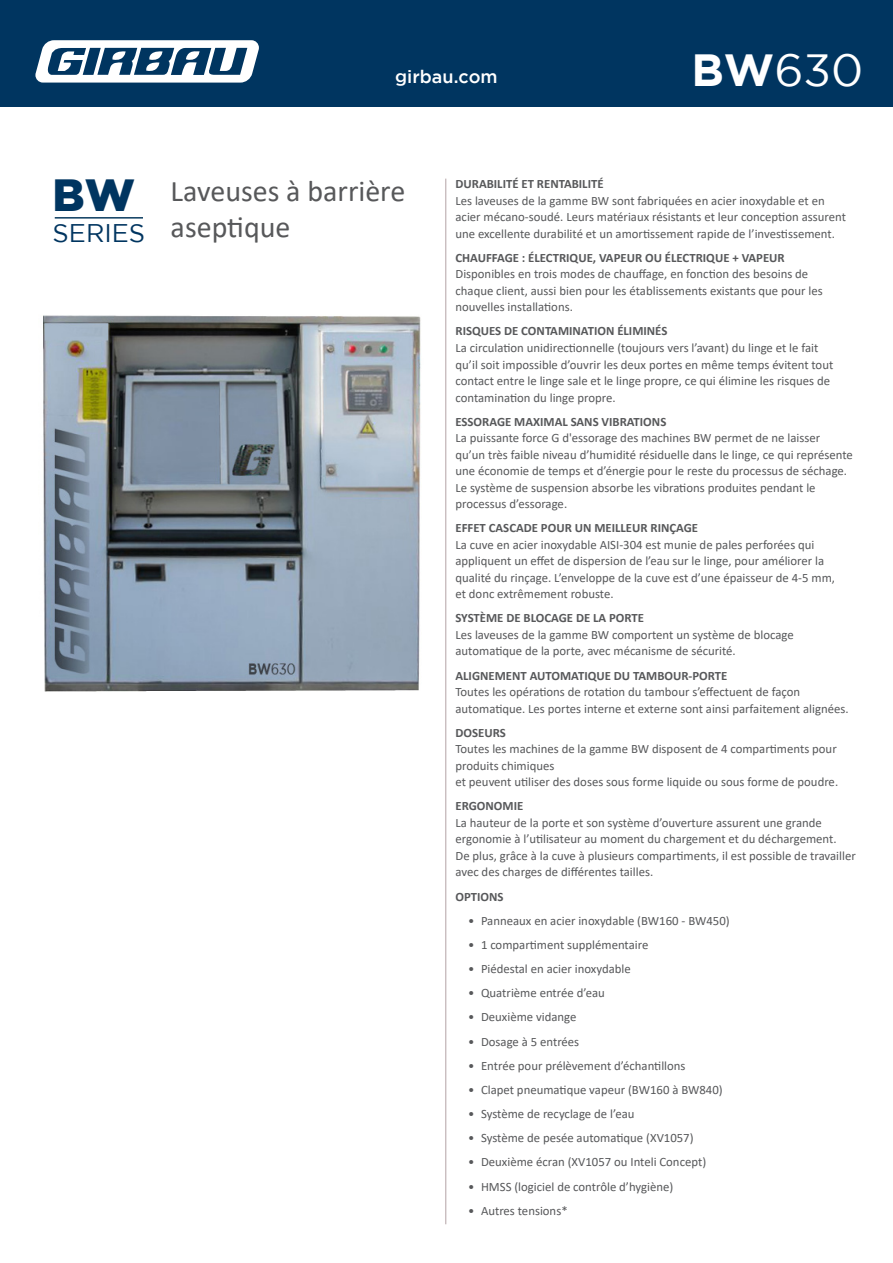
<style>
.page{position:relative;width:893px;height:1263px;background:#fff}
.page>*{position:absolute;margin:0;border:0;box-sizing:border-box;transform-origin:0 0}
.t1{font:45px "Gotham";color:#fff}
.t2{font:900 45px "Gotham";color:#003560}
.TT1{font:30px/36px "Calibri";color:#57585a}
.t3{font:25.5px "Gotham";color:#003560}
.t4{font:500 18px "Gotham";color:#fff}
.text_comercial{font:12.75px/16.5px "Calibri";color:#57585a}
.text_comercial-2{font:700 12.75px "Calibri";color:#57585a}
.s1{font-weight:700}
</style>
<div class="page">
<div style="left:0;top:0;width:893px;height:106px;background:#003560"></div>
<svg style="left:35px;top:40px;width:224px;height:43px"></svg>
<hr style="left:55px;top:217px;width:88px;height:2px;background:#0a3b5f">
<img style="left:43px;top:315px;width:378px;height:377px">
<hr style="left:445px;top:179px;width:1px;height:1045px;background:#310209">
<h3 class="t4" style="left:395px;top:66px;width:104px">girbau.com</h3>
<h1 class="t1" style="left:691px;top:45px;width:173px"><span class="s1">BW</span>630</h1>
<p class="t2" style="left:53px;top:169px;width:84px">BW</p>
<p class="t3" style="left:53px;top:219px;width:94px">SERIES</p>
<p class="TT1" style="left:171px;top:172px;width:236px">Laveuses à barrière aseptique</p>
<p class="text_comercial" style="left:455px;top:175px;width:392px"><span class="s1">DURABILITÉ ET RENTABILITÉ<br></span>Les laveuses de la gamme BW sont fabriquées en acier inoxydable et en acier mécano-soudé. Leurs matériaux résistants et leur conception assurent une excellente durabilité et un amortissement rapide de l’investissement.</p>
<p class="text_comercial" style="left:455px;top:249px;width:369px"><span class="s1">CHAUFFAGE : ÉLECTRIQUE, VAPEUR OU ÉLECTRIQUE + VAPEUR </span>Disponibles en trois modes de chauffage, en fonction des besoins de chaque client, aussi bien pour les établissements existants que pour les nouvelles installations.</p>
<p class="text_comercial" style="left:455px;top:323px;width:379px"><span class="s1">RISQUES DE CONTAMINATION ÉLIMINÉS<br></span>La circulation unidirectionnelle (toujours vers l’avant) du linge et le fait qu’il soit impossible d’ouvrir les deux portes en même temps évitent tout contact entre le linge sale et le linge propre, ce qui élimine les risques de contamination du linge propre.</p>
<p class="text_comercial" style="left:455px;top:413px;width:399px"><span class="s1">ESSORAGE MAXIMAL SANS VIBRATIONS<br></span>La puissante force G d'essorage des machines BW permet de ne laisser qu’un très faible niveau d’humidité résiduelle dans le linge, ce qui représente une économie de temps et d’énergie pour le reste du processus de séchage.<br>Le système de suspension absorbe les vibrations produites pendant le processus d’essorage.</p>
<p class="text_comercial" style="left:455px;top:519px;width:381px"><span class="s1">EFFET CASCADE POUR UN MEILLEUR RINÇAGE<br></span>La cuve en acier inoxydable AISI-304 est munie de pales perforées qui appliquent un effet de dispersion de l’eau sur le linge, pour améliorer la qualité du rinçage. L’enveloppe de la cuve est d’une épaisseur de 4-5 mm, et donc extrêmement robuste.</p>
<p class="text_comercial" style="left:455px;top:610px;width:340px"><span class="s1">SYSTÈME DE BLOCAGE DE LA PORTE<br></span>Les laveuses de la gamme BW comportent un système de blocage automatique de la porte, avec mécanisme de sécurité.</p>
<p class="text_comercial" style="left:455px;top:667px;width:395px"><span class="s1">ALIGNEMENT AUTOMATIQUE DU TAMBOUR-PORTE<br></span>Toutes les opérations de rotation du tambour s’effectuent de façon automatique. Les portes interne et externe sont ainsi parfaitement alignées.</p>
<p class="text_comercial" style="left:455px;top:724px;width:384px"><span class="s1">DOSEURS<br></span>Toutes les machines de la gamme BW disposent de 4 compartiments pour produits chimiques<br>et peuvent utiliser des doses sous forme liquide ou sous forme de poudre.</p>
<p class="text_comercial" style="left:455px;top:798px;width:402px"><span class="s1">ERGONOMIE<br></span>La hauteur de la porte et son système d’ouverture assurent une grande ergonomie à l’utilisateur au moment du chargement et du déchargement.<br>De plus, grâce à la cuve à plusieurs compartiments, il est possible de travailler avec des charges de différentes tailles.</p>
<p class="text_comercial-2" style="left:455px;top:887px;width:50px">OPTIONS</p>
<p class="text_comercial" style="left:468px;top:912px;width:263px">• Panneaux en acier inoxydable (BW160 - BW450)</p>
<p class="text_comercial" style="left:468px;top:936px;width:182px">• 1 compartiment supplémentaire</p>
<p class="text_comercial" style="left:468px;top:960px;width:164px">• Piédestal en acier inoxydable</p>
<p class="text_comercial" style="left:468px;top:984px;width:138px">• Quatrième entrée d’eau</p>
<p class="text_comercial" style="left:468px;top:1008px;width:110px">• Deuxième vidange</p>
<p class="text_comercial" style="left:468px;top:1033px;width:113px">• Dosage à 5 entrées</p>
<p class="text_comercial" style="left:468px;top:1057px;width:219px">• Entrée pour prélèvement d’échantillons</p>
<p class="text_comercial" style="left:468px;top:1081px;width:256px">• Clapet pneumatique vapeur (BW160 à BW840)</p>
<p class="text_comercial" style="left:468px;top:1105px;width:168px">• Système de recyclage de l’eau</p>
<p class="text_comercial" style="left:468px;top:1129px;width:227px">• Système de pesée automatique (XV1057)</p>
<p class="text_comercial" style="left:468px;top:1153px;width:239px">• Deuxième écran (XV1057 ou Inteli Concept)</p>
<p class="text_comercial" style="left:468px;top:1178px;width:207px">• HMSS (logiciel de contrôle d’hygiène)</p>
<p class="text_comercial" style="left:468px;top:1202px;width:101px">• Autres tensions*</p>
</div>
